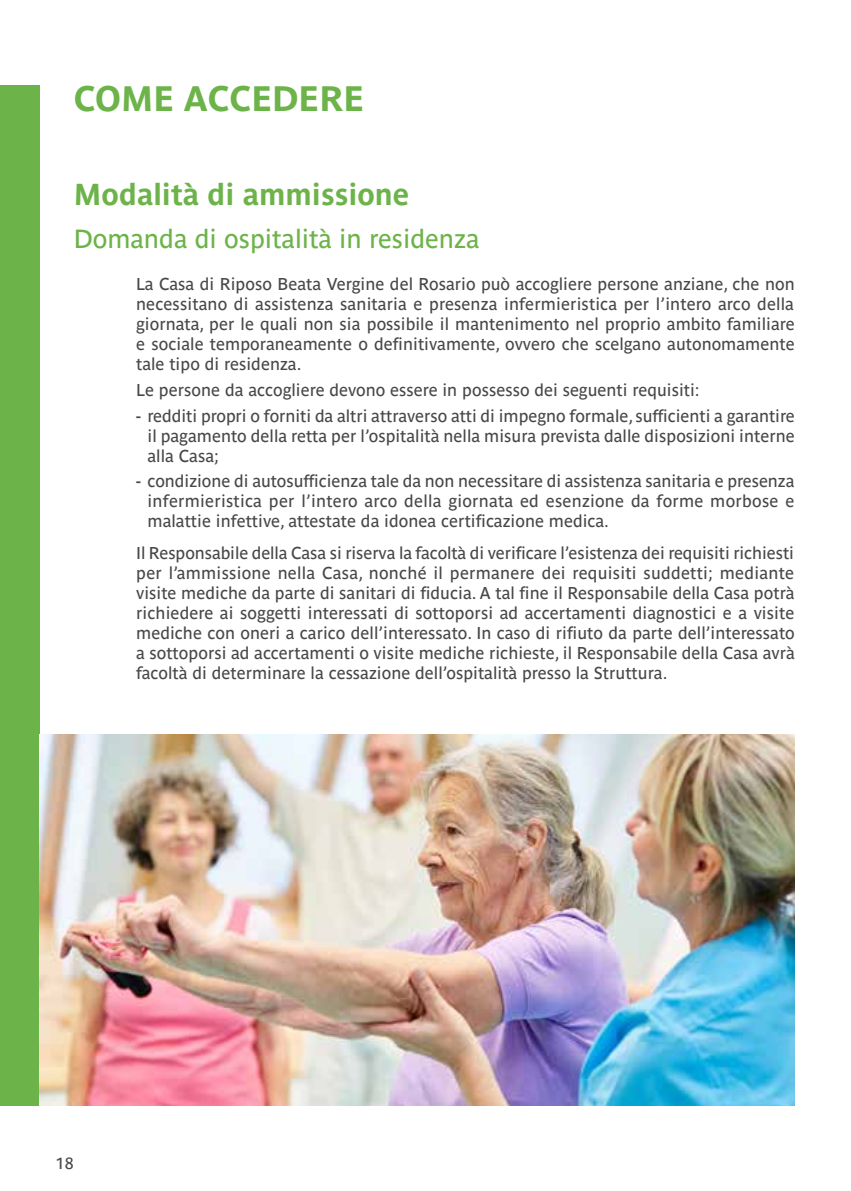
<style>
.page{position:relative;width:851px;height:1191px;background:#fff}
.page>*{position:absolute;margin:0;border:0;box-sizing:border-box;transform-origin:0 0}
.t1{font:700 35px "Parisine Ptf";color:#6cb349}
.t2{font:700 30px "Parisine Ptf";color:#6cb349}
.t3{font:26px "Parisine Ptf";color:#6cb349}
.t4{font:17px/20px "Parisine Ptf";color:#484848;text-align:justify}
.t5{font:16px "Parisine Ptf";color:#484848}
</style>
<div class="page">
<div style="left:0;top:85px;width:40px;height:1021px;background:#6cb349"></div>
<img style="left:40px;top:734px;width:754px;height:372px">
<h1 class="t1" style="left:74px;top:72px;width:292px">COME ACCEDERE</h1>
<h2 class="t2" style="left:74px;top:172px;width:337px">Modalità di ammissione</h2>
<h3 class="t3" style="left:74px;top:219px;width:407px">Domanda di ospitalità in residenza</h3>
<p class="t4" style="left:136px;top:273px;width:660px">La Casa di Riposo Beata Vergine del Rosario può accogliere persone anziane, che non necessitano di assistenza sanitaria e presenza infermieristica per l’intero arco della giornata, per le quali non sia possibile il mantenimento nel proprio ambito familiare e sociale temporaneamente o definitivamente, ovvero che scelgano autonomamente tale tipo di residenza.</p>
<p class="t4" style="left:136px;top:378px;width:565px">Le persone da accogliere devono essere in possesso dei seguenti requisiti:</p>
<p class="t4" style="left:147px;top:404px;width:648px;text-indent:-11px">- redditi propri o forniti da altri attraverso atti di impegno formale, sufficienti a garantire il pagamento della retta per l’ospitalità nella misura prevista dalle disposizioni interne alla Casa;</p>
<p class="t4" style="left:147px;top:470px;width:648px;text-indent:-11px">- condizione di autosufficienza tale da non necessitare di assistenza sanitaria e presenza infermieristica per l’intero arco della giornata ed esenzione da forme morbose e malattie infettive, attestate da idonea certificazione medica.</p>
<p class="t4" style="left:136px;top:541px;width:660px">Il Responsabile della Casa si riserva la facoltà di verificare l’esistenza dei requisiti richiesti per l’ammissione nella Casa, nonché il permanere dei requisiti suddetti; mediante visite mediche da parte di sanitari di fiducia. A tal fine il Responsabile della Casa potrà richiedere ai soggetti interessati di sottoporsi ad accertamenti diagnostici e a visite mediche con oneri a carico dell’interessato. In caso di rifiuto da parte dell’interessato a sottoporsi ad accertamenti o visite mediche richieste, il Responsabile della Casa avrà facoltà di determinare la cessazione dell’ospitalità presso la Struttura.</p>
<p class="t5" style="left:56px;top:1150px;width:19px">18</p>
</div>
